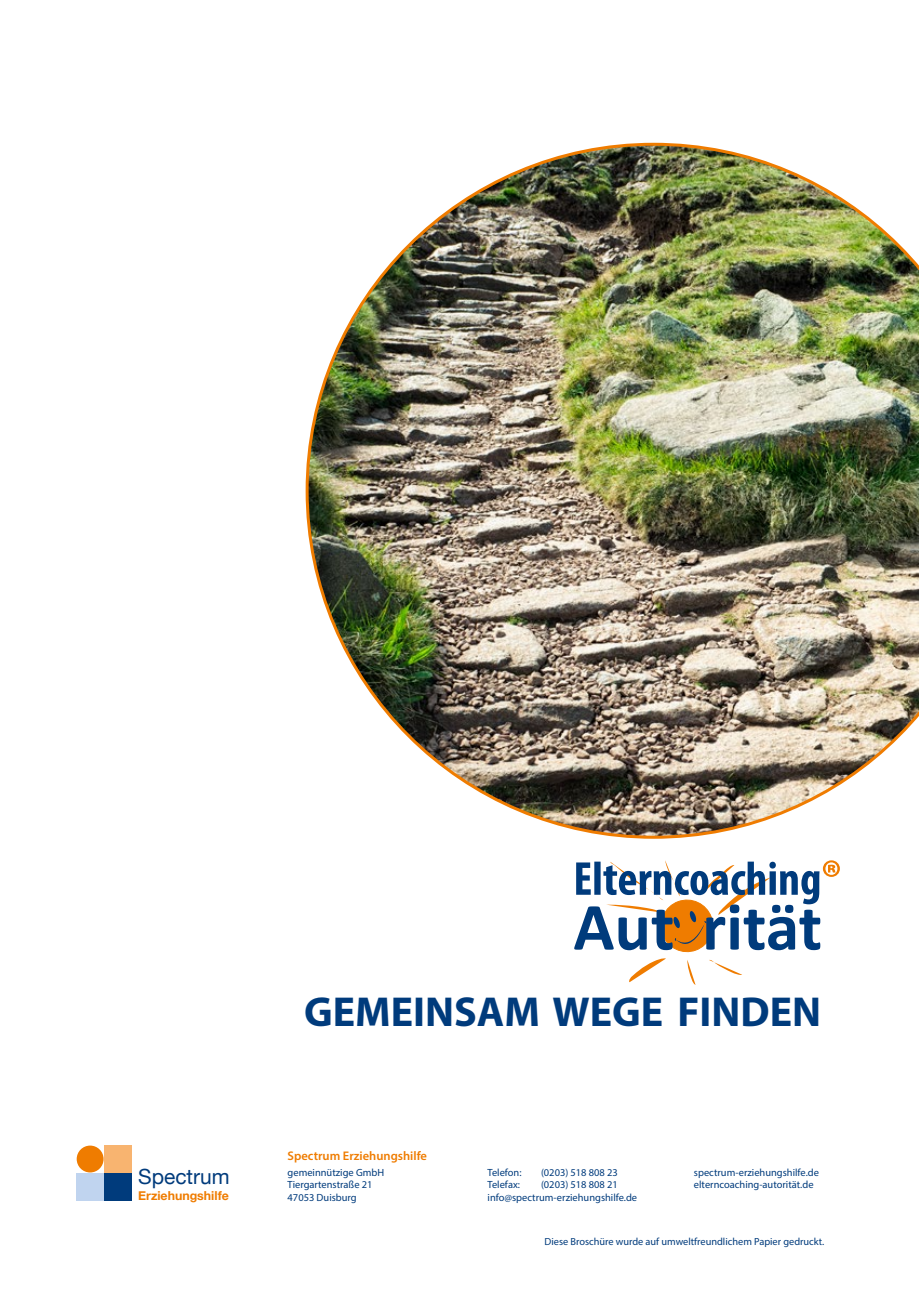
<style>
.page{position:relative;width:919px;height:1289px;background:#fff}
.page>*{position:absolute;margin:0;border:0;box-sizing:border-box;transform-origin:0 0}
.t1{font:700 42px "Myriad Pro";color:#003b7c}
.t2{font:20.85px "Helvetica Neue";color:#003b7c}
.t3{font:600 12.45px "Myriad Pro";color:#ef7c00}
.t4{font:700 12.3px "Helvetica Neue";color:#ef7c00}
.t5{font:10.5px/12.5px "Myriad Pro";color:#003b7c}
.t6{font:10.35px "Myriad Pro";color:#003b7c}
</style>
<div class="page">
<div style="left:105px;top:1145px;width:27px;height:27px;background:#f8b470"></div>
<div style="left:105px;top:1173px;width:27px;height:27px;background:#003b7c"></div>
<div style="left:77px;top:1173px;width:27px;height:27px;background:#c0d4ef"></div>
<div style="left:77px;top:1145px;width:27px;height:27px;background:#ef7c00;border-radius:50%"></div>
<img style="left:305px;top:143px;width:613px;height:695px">
<svg style="left:574px;top:860px;width:265px;height:124px"></svg>
<h2 class="t2" style="left:138px;top:1164px;width:93px">Spectrum</h2>
<p class="t4" style="left:138px;top:1188px;width:92px">Erziehungshilfe</p>
<h1 class="t1" style="left:304px;top:984px;width:518px">GEMEINSAM WEGE FINDEN</h1>
<p class="t3" style="left:287px;top:1148px;width:141px">Spectrum Erziehungshilfe</p>
<p class="t5" style="left:287px;top:1165px;width:98px">gemeinnützige GmbH<br>Tiergartenstraße 21<br>47053 Duisburg</p>
<p class="t5" style="left:487px;top:1165px;width:35px">Telefon:</p>
<p class="t5" style="left:541px;top:1165px;width:78px">(0203) 518 808 23</p>
<p class="t5" style="left:487px;top:1178px;width:34px">Telefax:</p>
<p class="t5" style="left:487px;top:1178px;width:151px;text-indent:53px">(0203) 518 808 21 info@spectrum-erziehungshilfe.de</p>
<p class="t5" style="left:694px;top:1165px;width:126px">spectrum-erziehungshilfe.de</p>
<p class="t5" style="left:694px;top:1178px;width:121px">elterncoaching-autorität.de</p>
<p class="t6" style="left:544px;top:1235px;width:281px">Diese Broschüre wurde auf umweltfreundlichem Papier gedruckt.</p>
</div>
